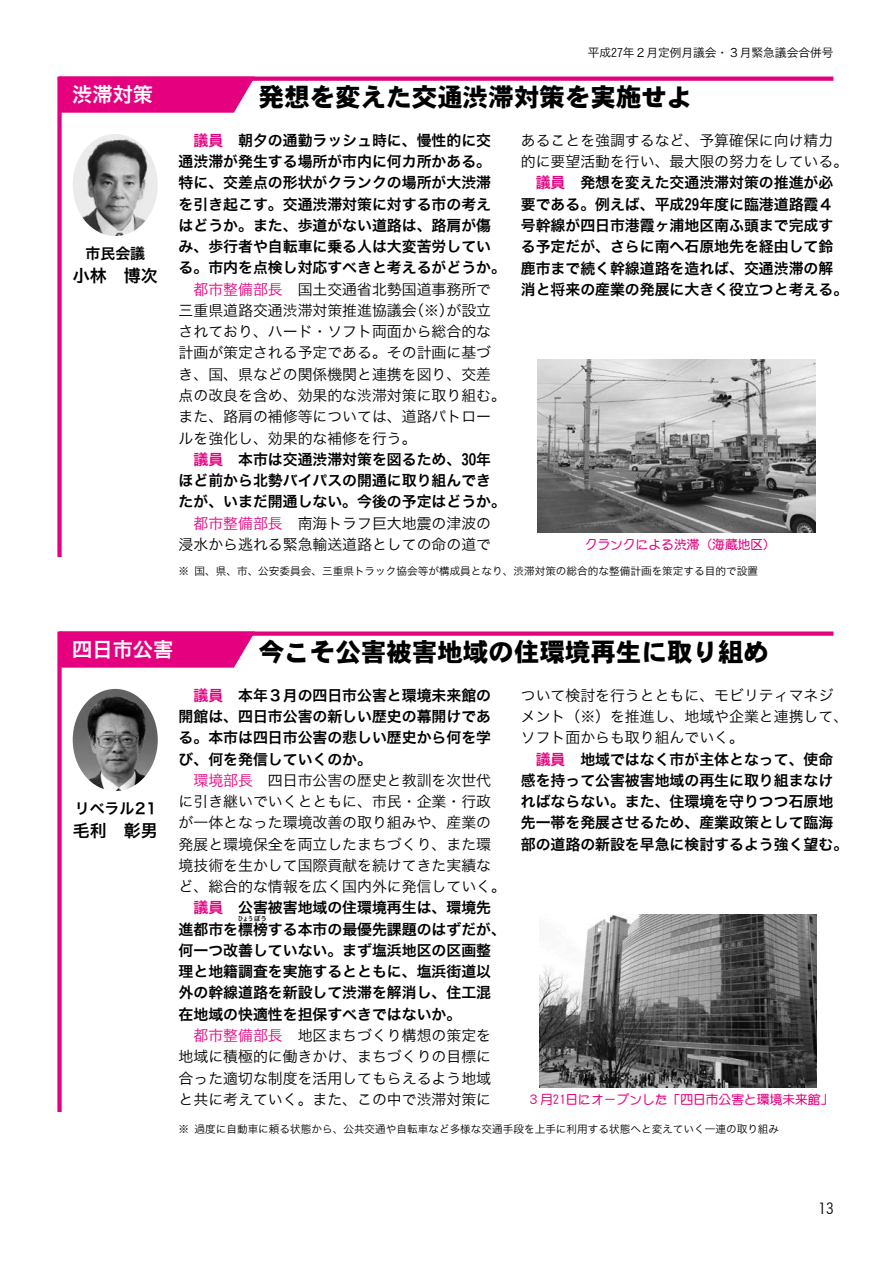
<style>
.page{position:relative;width:893px;height:1263px;background:#fff}
.page>*{position:absolute;margin:0;border:0;box-sizing:border-box;transform-origin:0 0}
.t1{font:25.5px "DFHS Gothic W9 WIN RKSJ H";color:#000}
.t2{font:20.25px "Hiragino Kaku W6 90 ms RKSJ H";color:#fff}
.t3{font:16.95px "Hiragino Kaku W6 90 ms RKSJ H";color:#000}
.t4{font:14.85px/21.3px "Hiragino Kaku W6 90 ms RKSJ H";color:#000}
.t5{font:14.85px/21.3px "Hiragino Kaku W3 90 ms RKSJ H";color:#000}
.t6{font:12.75px "DF Maru Gothic Bd WIN RKSJ H";color:#e4007f}
.t7{font:11.7px "Hiragino Kaku W3 90 ms RKSJ H";color:#000}
.t8{font:10.65px "Hiragino Kaku W3 90 ms RKSJ H";color:#000}
.t9{font:6.45px "Hiragino Kaku W6 90 ms RKSJ H";color:#000;scale:.78 1}
.s1{color:#e4007f}
</style>
<div class="page">
<img style="left:73px;top:134px;width:85px;height:102px">
<svg style="left:255px;top:77px;width:578px;height:4px;background:#e50c85"></svg>
<svg style="left:62px;top:77px;width:193px;height:36px;background:#e50f86"></svg>
<div style="left:57px;top:77px;width:5px;height:480px;background:#e4007f"></div>
<img style="left:73px;top:689px;width:85px;height:102px">
<div style="left:60px;top:631px;width:773px;height:5px;background:#e4007f"></div>
<svg style="left:62px;top:631px;width:193px;height:37px"></svg>
<div style="left:57px;top:631px;width:5px;height:481px;background:#e4007f"></div>
<img style="left:538px;top:360px;width:277px;height:173px">
<img style="left:539px;top:914px;width:277px;height:173px">
<h2 class="t2" style="left:72px;top:84px;width:82px">渋滞対策</h2>
<p class="t4" style="left:86px;top:244px;width:61px">市民会議</p>
<p class="t3" style="left:73px;top:267px;width:87px">小林　博次</p>
<p class="t7" style="left:588px;top:47px;width:247px">平成27年２月定例月議会・３月緊急議会合併号</p>
<h1 class="t1" style="left:259px;top:84px;width:435px">発想を変えた交通渋滞対策を実施せよ</h1>
<p class="t4" style="left:179px;top:130px;width:329px;text-indent:15px"><span class="s1">議員</span>　朝夕の通勤ラッシュ時に、慢性的に交通渋滞が発生する場所が市内に何カ所かある。特に、交差点の形状がクランクの場所が大渋滞を引き起こす。交通渋滞対策に対する市の考えはどうか。また、歩道がない道路は、路肩が傷み、歩行者や自転車に乗る人は大変苦労している。市内を点検し対応すべきと考えるがどうか。</p>
<p class="t5" style="left:179px;top:279px;width:329px;text-indent:15px"><span class="s1">都市整備部長</span>　国土交通省北勢国道事務所で三重県道路交通渋滞対策推進協議会（※）が設立されており、ハード・ソフト両面から総合的な計画が策定される予定である。その計画に基づき、国、県などの関係機関と連携を図り、交差点の改良を含め、効果的な渋滞対策に取り組む。また、路肩の補修等については、道路パトロールを強化し、効果的な補修を行う。</p>
<p class="t4" style="left:179px;top:449px;width:329px;text-indent:15px"><span class="s1">議員</span>　本市は交通渋滞対策を図るため、30年ほど前から北勢バイパスの開通に取り組んできたが、いまだ開通しない。今後の予定はどうか。</p>
<p class="t5" style="left:179px;top:513px;width:314px;text-align:right"><span class="s1">都市整備部長</span>　南海トラフ巨大地震の津波の浸水から逃れる緊急輸送道路としての命の道で</p>
<p class="t5" style="left:521px;top:130px;width:329px">あることを強調するなど、予算確保に向け精力的に要望活動を行い、最大限の努力をしている。</p>
<p class="t4" style="left:521px;top:173px;width:329px;text-indent:15px"><span class="s1">議員</span>　発想を変えた交通渋滞対策の推進が必要である。例えば、平成29年度に臨港道路霞４号幹線が四日市港霞ヶ浦地区南ふ頭まで完成する予定だが、さらに南へ石原地先を経由して鈴鹿市まで続く幹線道路を造れば、交通渋滞の解消と将来の産業の発展に大きく役立つと考える。</p>
<p class="t6" style="left:585px;top:538px;width:193px">クランクによる渋滞（海蔵地区）</p>
<p class="t8" style="left:179px;top:565px;width:581px">※ 国、県、市、公安委員会、三重県トラック協会等が構成員となり、渋滞対策の総合的な整備計画を策定する目的で設置</p>
<h2 class="t2" style="left:72px;top:639px;width:102px">四日市公害</h2>
<h1 class="t1" style="left:259px;top:639px;width:512px">今こそ公害被害地域の住環境再生に取り組め</h1>
<p class="t4" style="left:75px;top:798px;width:86px">リベラル２１</p>
<p class="t3" style="left:73px;top:822px;width:87px">毛利　彰男</p>
<p class="t4" style="left:179px;top:685px;width:314px;text-align:justify;text-indent:15px"><span class="s1">議員</span>　本年３月の四日市公害と環境未来館の開館は、四日市公害の新しい歴史の幕開けである。本市は四日市公害の悲しい歴史から何を学び、何を発信していくのか。</p>
<p class="t5" style="left:179px;top:770px;width:329px;text-indent:15px"><span class="s1">環境部長</span>　四日市公害の歴史と教訓を次世代に引き継いでいくとともに、市民・企業・行政が一体となった環境改善の取り組みや、産業の発展と環境保全を両立したまちづくり、また環境技術を生かして国際貢献を続けてきた実績など、総合的な情報を広く国内外に発信していく。</p>
<p class="t4" style="left:179px;top:898px;width:329px;text-align:center"><span class="s1">議員</span>　公害被害地域の住環境再生は、環境先<br>進都市を標榜する本市の最優先課題のはずだが、</p>
<p class="t9" style="left:238px;top:915px;width:38px">ひょうぼう</p>
<p class="t4" style="left:179px;top:940px;width:314px;text-align:justify">何一つ改善していない。まず塩浜地区の区画整理と地籍調査を実施するとともに、塩浜街道以外の幹線道路を新設して渋滞を解消し、住工混在地域の快適性を担保すべきではないか。</p>
<p class="t5" style="left:179px;top:1025px;width:314px;text-align:justify;text-indent:15px"><span class="s1">都市整備部長</span>　地区まちづくり構想の策定を地域に積極的に働きかけ、まちづくりの目標に合った適切な制度を活用してもらえるよう地域と共に考えていく。また、この中で渋滞対策に</p>
<p class="t5" style="left:521px;top:685px;width:329px">ついて検討を行うとともに、モビリティマネジメント（※）を推進し、地域や企業と連携して、ソフト面からも取り組んでいく。</p>
<p class="t4" style="left:521px;top:749px;width:329px;text-indent:15px"><span class="s1">議員</span>　地域ではなく市が主体となって、使命感を持って公害被害地域の再生に取り組まなければならない。また、住環境を守りつつ石原地先一帯を発展させるため、産業政策として臨海部の道路の新設を早急に検討するよう強く望む。</p>
<p class="t6" style="left:527px;top:1093px;width:308px">３月21日にオープンした「四日市公害と環境未来館」</p>
<p class="t8" style="left:179px;top:1124px;width:602px">※ 過度に自動車に頼る状態から、公共交通や自転車など多様な交通手段を上手に利用する状態へと変えていく一連の取り組み</p>
<p class="t5" style="left:819px;top:1199px;width:16px">13</p>
</div>
